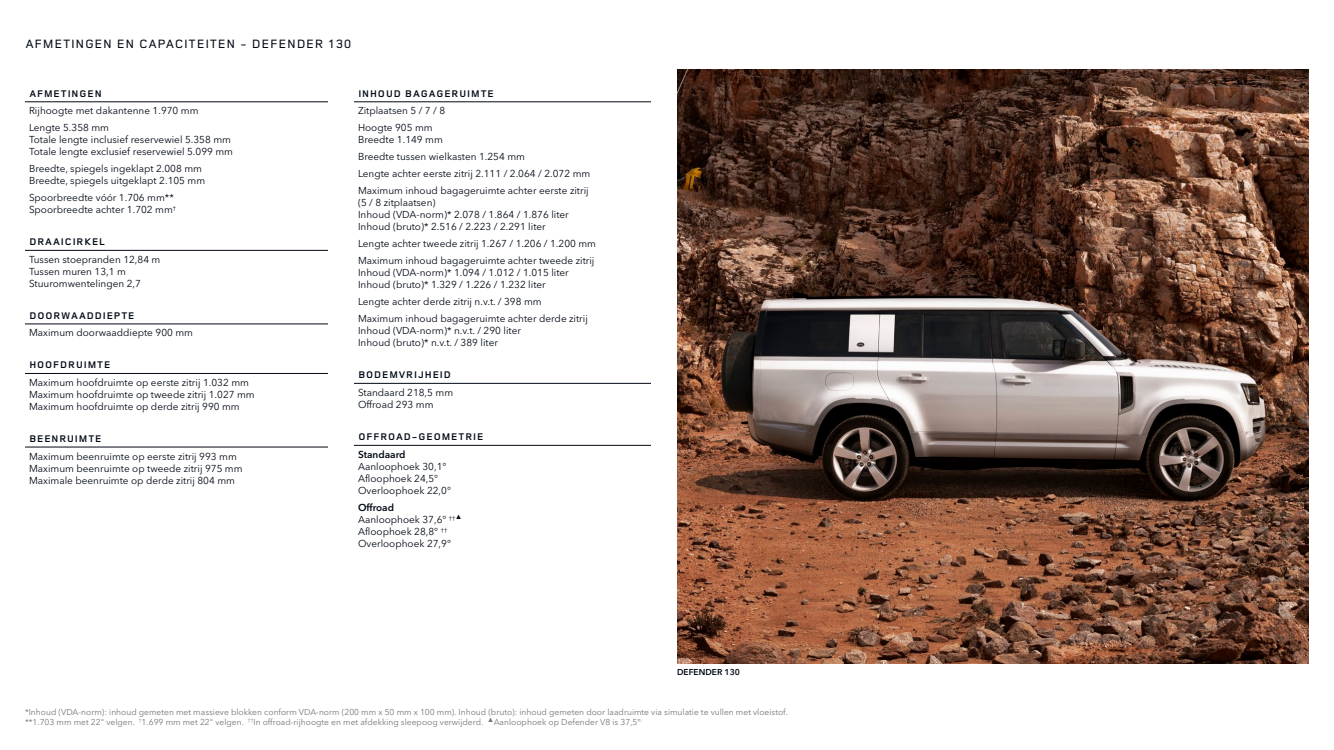
<style>
.page{position:relative;width:1334px;height:750px;background:#fff}
.page>*{position:absolute;margin:0;border:0;box-sizing:border-box;transform-origin:0 0}
.t1{font:500 12.5px "Land Rover Wide";color:#020a16}
.t2{font:10px/12px "Avenir Next W1 G";color:#020a16}
.t3{font:700 10px "Land Rover Wide";letter-spacing:.025em;color:#020a16}
.t4{font:600 10px "Avenir Next W1 G";color:#020a16}
.t5{font:8.5px/10px "Avenir Next W1 G";color:#757777}
.t6{font:600 8.5px "Avenir Next W1 G";color:#020a16}
.s1{font-weight:600}
</style>
<div class="page">
<img style="left:677px;top:70px;width:632px;height:594px">
<hr style="left:25px;top:102px;width:303px;height:1px;background:#020a16">
<hr style="left:25px;top:373px;width:303px;height:1px;background:#020a16">
<hr style="left:25px;top:447px;width:303px;height:1px;background:#020a16">
<hr style="left:25px;top:250px;width:303px;height:1px;background:#020a16">
<hr style="left:25px;top:324px;width:303px;height:1px;background:#020a16">
<hr style="left:354px;top:102px;width:297px;height:1px;background:#020a16">
<hr style="left:354px;top:445px;width:297px;height:1px;background:#020a16">
<hr style="left:354px;top:383px;width:297px;height:1px;background:#020a16">
<p class="t1" style="left:25px;top:36px;width:328px">AFMETINGEN EN CAPACITEITEN - DEFENDER 130</p>
<p class="t3" style="left:29px;top:87px;width:74px">AFMETINGEN</p>
<p class="t2" style="left:29px;top:101px;width:171px;line-height:17px">Rijhoogte met dakantenne 1.970 mm<br>Lengte 5.358 mm</p>
<p class="t2" style="left:29px;top:133px;width:206px">Totale lengte inclusief reservewiel 5.358 mm<br>Totale lengte exclusief reservewiel 5.099 mm</p>
<p class="t2" style="left:29px;top:162px;width:178px">Breedte, spiegels ingeklapt 2.008 mm<br>Breedte, spiegels uitgeklapt 2.105 mm</p>
<p class="t2" style="left:29px;top:191px;width:149px">Spoorbreedte vóór 1.706 mm**<br>Spoorbreedte achter 1.702 mm<sup>†</sup></p>
<p class="t3" style="left:29px;top:235px;width:78px">DRAAICIRKEL</p>
<p class="t2" style="left:29px;top:253px;width:133px">Tussen stoepranden 12,84 m<br>Tussen muren 13,1 m<br>Stuuromwentelingen 2,7</p>
<p class="t3" style="left:29px;top:309px;width:107px">DOORWAADDIEPTE</p>
<p class="t2" style="left:29px;top:326px;width:166px">Maximum doorwaaddiepte 900 mm</p>
<p class="t3" style="left:29px;top:358px;width:83px">HOOFDRUIMTE</p>
<p class="t2" style="left:29px;top:376px;width:227px">Maximum hoofdruimte op eerste zitrij 1.032 mm<br>Maximum hoofdruimte op tweede zitrij 1.027 mm<br>Maximum hoofdruimte op derde zitrij 990 mm</p>
<p class="t3" style="left:29px;top:432px;width:74px">BEENRUIMTE</p>
<p class="t2" style="left:29px;top:449px;width:215px">Maximum beenruimte op eerste zitrij 993 mm<br>Maximum beenruimte op tweede zitrij 975 mm<br>Maximale beenruimte op derde zitrij 804 mm</p>
<p class="t3" style="left:358px;top:87px;width:138px">INHOUD BAGAGERUIMTE</p>
<p class="t2" style="left:358px;top:101px;width:89px;line-height:17px">Zitplaatsen 5 / 7 / 8<br>Hoogte 905 mm</p>
<p class="t2" style="left:358px;top:130px;width:234px;line-height:17px">Breedte 1.149 mm<br>Breedte tussen wielkasten 1.254 mm<br>Lengte achter eerste zitrij 2.111 / 2.064 / 2.072 mm Maximum inhoud bagageruimte achter eerste zitrij</p>
<p class="t2" style="left:358px;top:196px;width:212px">(5 / 8 zitplaatsen)<br>Inhoud (VDA-norm)* 2.078 / 1.864 / 1.876 liter<br>Inhoud (bruto)* 2.516 / 2.223 / 2.291 liter</p>
<p class="t2" style="left:358px;top:234px;width:240px;line-height:17px">Lengte achter tweede zitrij 1.267 / 1.206 / 1.200 mm<br>Maximum inhoud bagageruimte achter tweede zitrij</p>
<p class="t2" style="left:358px;top:266px;width:212px">Inhoud (VDA-norm)* 1.094 / 1.012 / 1.015 liter<br>Inhoud (bruto)* 1.329 / 1.226 / 1.232 liter</p>
<p class="t2" style="left:358px;top:292px;width:231px;line-height:17px">Lengte achter derde zitrij n.v.t. / 398 mm<br>Maximum inhoud bagageruimte achter derde zitrij</p>
<p class="t2" style="left:358px;top:324px;width:165px">Inhoud (VDA-norm)* n.v.t. / 290 liter<br>Inhoud (bruto)* n.v.t. / 389 liter</p>
<p class="t3" style="left:358px;top:368px;width:95px">BODEMVRIJHEID</p>
<p class="t2" style="left:358px;top:386px;width:97px">Standaard 218,5 mm<br>Offroad 293 mm</p>
<p class="t3" style="left:358px;top:430px;width:127px">OFFROAD-GEOMETRIE</p>
<p class="t4" style="left:358px;top:446px;width:49px">Standaard</p>
<p class="t2" style="left:358px;top:460px;width:95px">Aanloophoek 30,1°<br>Afloophoek 24,5°<br>Overloophoek 22,0°</p>
<p class="t2" style="left:358px;top:501px;width:105px"><span class="s1">Offroad<br></span>Aanloophoek 37,6° <sup>††</sup><sup>▲<br></sup>Afloophoek 28,8° <sup>††<br></sup>Overloophoek 27,9°</p>
<p class="t6" style="left:677px;top:666px;width:65px">DEFENDER 130</p>
<p class="t5" style="left:25px;top:706px;width:765px">*Inhoud (VDA-norm): inhoud gemeten met massieve blokken conform VDA-norm (200 mm x 50 mm x 100 mm). Inhoud (bruto): inhoud gemeten door laadruimte via simulatie te vullen met vloeistof. **1.703 mm met 22" velgen. <sup>†</sup>1.699 mm met 22" velgen. <sup>††</sup>In offroad-rijhoogte en met afdekking sleepoog verwijderd. <sup>▲</sup>Aanloophoek op Defender V8 is 37,5°<sup>.</sup></p>
</div>
